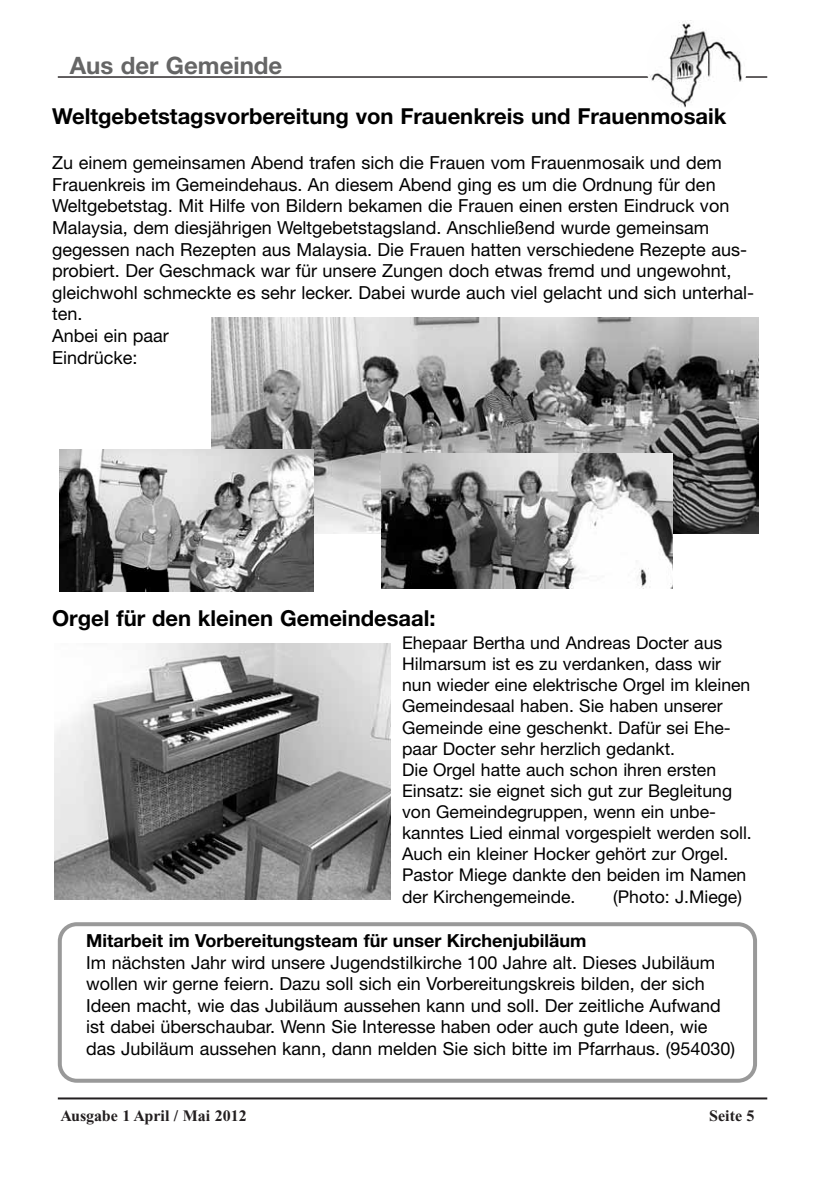
<style>
.page{position:relative;width:840px;height:1191px;background:#fff}
.page>*{position:absolute;margin:0;border:0;box-sizing:border-box;transform-origin:0 0}
.t1{font:700 24px "Helvetica Neue";color:#666}
.t2{font:700 22px "Helvetica Neue";color:#000}
.t3{font:18px/21.6px "Helvetica Neue";color:#000}
.t4{font:700 18px "Helvetica Neue";color:#000}
.t5{font:17.6px/21.2px "Helvetica Neue";color:#000}
.t6{font:700 16px "Times New Roman";color:#231f20}
</style>
<div class="page">
<hr style="left:58px;top:1097px;width:708px;height:2px;background:#231f20">
<hr style="left:58px;top:76px;width:708px;height:2px;background:#231f20">
<img style="left:647px;top:22px;width:99px;height:86px">
<img style="left:211px;top:317px;width:546px;height:216px">
<img style="left:54px;top:643px;width:336px;height:256px">
<img style="left:59px;top:449px;width:254px;height:142px">
<img style="left:381px;top:453px;width:291px;height:135px">
<svg style="left:58px;top:922px;width:698px;height:160px"></svg>
<h1 class="t1" style="left:70px;top:57px;width:214px">Aus der Gemeinde</h1>
<p class="t2" style="left:52px;top:108px;width:675px">Weltgebetstagsvorbereitung von Frauenkreis und Frauenmosaik</p>
<p class="t3" style="left:52px;top:154px;width:703px">Zu einem gemeinsamen Abend trafen sich die Frauen vom Frauenmosaik und dem Frauenkreis im Gemeindehaus. An diesem Abend ging es um die Ordnung für den Weltgebetstag. Mit Hilfe von Bildern bekamen die Frauen einen ersten Eindruck von Malaysia, dem diesjährigen Weltgebetstagsland. Anschließend wurde gemeinsam gegessen nach Rezepten aus Malaysia. Die Frauen hatten verschiedene Rezepte aus&shy;probiert. Der Geschmack war für unsere Zungen doch etwas fremd und ungewohnt, gleichwohl schmeckte es sehr lecker. Dabei wurde auch viel gelacht und sich unterhal&shy;ten.<br>Anbei ein paar<br>Eindrücke:</p>
<p class="t2" style="left:52px;top:610px;width:385px">Orgel für den kleinen Gemeindesaal:</p>
<p class="t5" style="left:402px;top:634px;width:351px">Ehepaar Bertha und Andreas Docter aus Hilmarsum ist es zu verdanken, dass wir nun wieder eine elektrische Orgel im kleinen Gemeindesaal haben. Sie haben unserer Gemeinde eine geschenkt. Dafür sei Ehe&shy;paar Docter sehr herzlich gedankt.<br>Die Orgel hatte auch schon ihren ersten Einsatz: sie eignet sich gut zur Begleitung von Gemeindegruppen, wenn ein unbe&shy;kanntes Lied einmal vorgespielt werden soll.<br>Auch ein kleiner Hocker gehört zur Orgel.<br>Pastor Miege dankte den beiden im Namen der Kirchengemeinde.</p>
<p class="t5" style="left:613px;top:887px;width:130px">(Photo: J.Miege)</p>
<p class="t4" style="left:86px;top:934px;width:501px">Mitarbeit im Vorbereitungsteam für unser Kirchenjubiläum</p>
<p class="t3" style="left:86px;top:953px;width:650px">Im nächsten Jahr wird unsere Jugendstilkirche 100 Jahre alt. Dieses Jubiläum wollen wir gerne feiern. Dazu soll sich ein Vorbereitungskreis bilden, der sich Ideen macht, wie das Jubiläum aussehen kann und soll. Der zeitliche Aufwand ist dabei überschaubar. Wenn Sie Interesse haben oder auch gute Ideen, wie das Jubiläum aussehen kann, dann melden Sie sich bitte im Pfarrhaus. (954030)</p>
<p class="t6" style="left:60px;top:1110px;width:188px">Ausgabe 1 April / Mai 2012</p>
<p class="t6" style="left:708px;top:1110px;width:47px">Seite 5</p>
</div>
